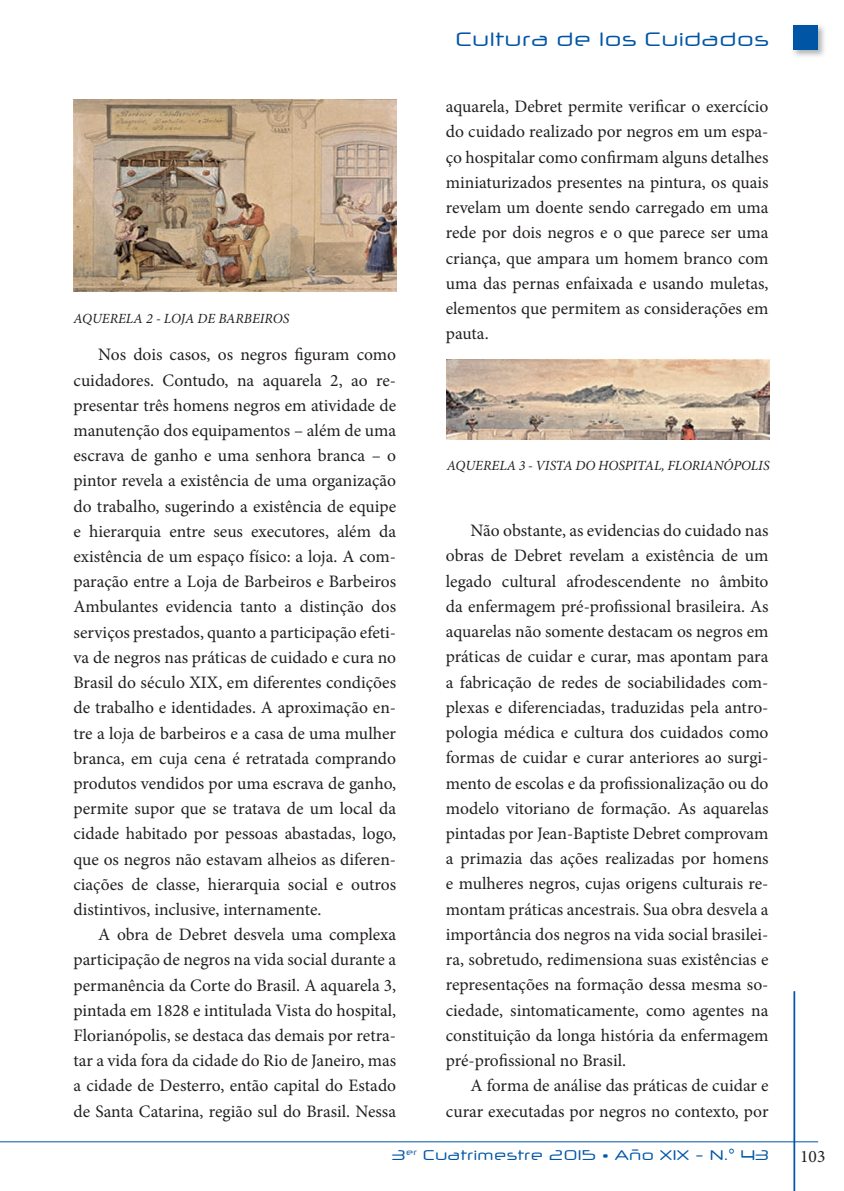
<style>
.page{position:relative;width:844px;height:1191px;background:#fff}
.page>*{position:absolute;margin:0;border:0;box-sizing:border-box;transform-origin:0 0}
.t1{font:19.25px "Neuropol X Free";color:#0155a5}
.t2{font:17.5px/25.2px "Minion Pro";color:#231f20;text-align:justify}
.t3{font:italic 14px "Minion Pro";color:#231f20}
.t4{font:14px "Neuropol X Free";color:#0155a5}
</style>
<div class="page">
<hr style="left:793px;top:991px;width:2px;height:200px;background:#0155a5">
<hr style="left:0;top:1141px;width:818px;height:1px;background:#0155a5">
<img style="left:793px;top:25px;width:32px;height:32px">
<div style="left:793px;top:25px;width:25px;height:25px;background:#0155a5"></div>
<img style="left:73px;top:99px;width:323px;height:193px">
<img style="left:446px;top:359px;width:323px;height:80px">
<p class="t3" style="left:73px;top:309px;width:217px">AQUERELA 2 - LOJA DE BARBEIROS</p>
<p class="t2" style="left:73px;top:342px;width:324px;text-indent:25px">Nos dois casos, os negros figuram como cuidadores. Contudo, na aquarela 2, ao re&shy;presentar três homens negros em atividade de manutenção dos equipamentos – além de uma escrava de ganho e uma senhora branca – o pintor revela a existência de uma organização do trabalho, sugerindo a existência de equipe e hierarquia entre seus executores, além da existência de um espaço físico: a loja. A com&shy;paração entre a Loja de Barbeiros e Barbeiros Ambulantes evidencia tanto a distinção dos serviços prestados, quanto a participação efeti&shy;va de negros nas práticas de cuidado e cura no Brasil do século XIX, em diferentes condições de trabalho e identidades. A aproximação en&shy;tre a loja de barbeiros e a casa de uma mulher branca, em cuja cena é retratada comprando produtos vendidos por uma escrava de ganho, permite supor que se tratava de um local da cidade habitado por pessoas abastadas, logo, que os negros não estavam alheios as diferen&shy;ciações de classe, hierarquia social e outros distintivos, inclusive, internamente.</p>
<p class="t2" style="left:73px;top:922px;width:324px;text-indent:25px">A obra de Debret desvela uma complexa participação de negros na vida social durante a permanência da Corte do Brasil. A aquarela 3, pintada em 1828 e intitulada Vista do hospital, Florianópolis, se destaca das demais por retra&shy;tar a vida fora da cidade do Rio de Janeiro, mas a cidade de Desterro, então capital do Estado de Santa Catarina, região sul do Brasil. Nessa</p>
<p class="t1" style="left:455px;top:27px;width:315px">Cultura de los Cuidados</p>
<p class="t2" style="left:445px;top:94px;width:324px">aquarela, Debret permite verificar o exercício do cuidado realizado por negros em um espa&shy;ço hospitalar como confirmam alguns detalhes miniaturizados presentes na pintura, os quais revelam um doente sendo carregado em uma rede por dois negros e o que parece ser uma criança, que ampara um homem branco com uma das pernas enfaixada e usando muletas, elementos que permitem as considerações em pauta.</p>
<p class="t3" style="left:446px;top:456px;width:324px">AQUERELA 3 - VISTA DO HOSPITAL, FLORIANÓPOLIS</p>
<p class="t2" style="left:445px;top:518px;width:324px;text-indent:25px">Não obstante, as evidencias do cuidado nas obras de Debret revelam a existência de um legado cultural afrodescendente no âmbito da enfermagem pré-profissional brasileira. As aquarelas não somente destacam os negros em práticas de cuidar e curar, mas apontam para a fabricação de redes de sociabilidades com&shy;plexas e diferenciadas, traduzidas pela antro&shy;pologia médica e cultura dos cuidados como formas de cuidar e curar anteriores ao surgi&shy;mento de escolas e da profissionalização ou do modelo vitoriano de formação. As aquarelas pintadas por Jean-Baptiste Debret comprovam a primazia das ações realizadas por homens e mulheres negros, cujas origens culturais re&shy;montam práticas ancestrais. Sua obra desvela a importância dos negros na vida social brasilei&shy;ra, sobretudo, redimensiona suas existências e representações na formação dessa mesma so&shy;ciedade, sintomaticamente, como agentes na constituição da longa história da enfermagem pré-profissional no Brasil.</p>
<p class="t2" style="left:445px;top:1073px;width:324px;text-align:right">A forma de análise das práticas de cuidar e curar executadas por negros no contexto, por</p>
<p class="t4" style="left:392px;top:1146px;width:378px">3<sup>er</sup> Cuatrimestre 2015 • Año XIX - N.° 43</p>
<p class="t2" style="left:800px;top:1143px;width:27px">103</p>
</div>
